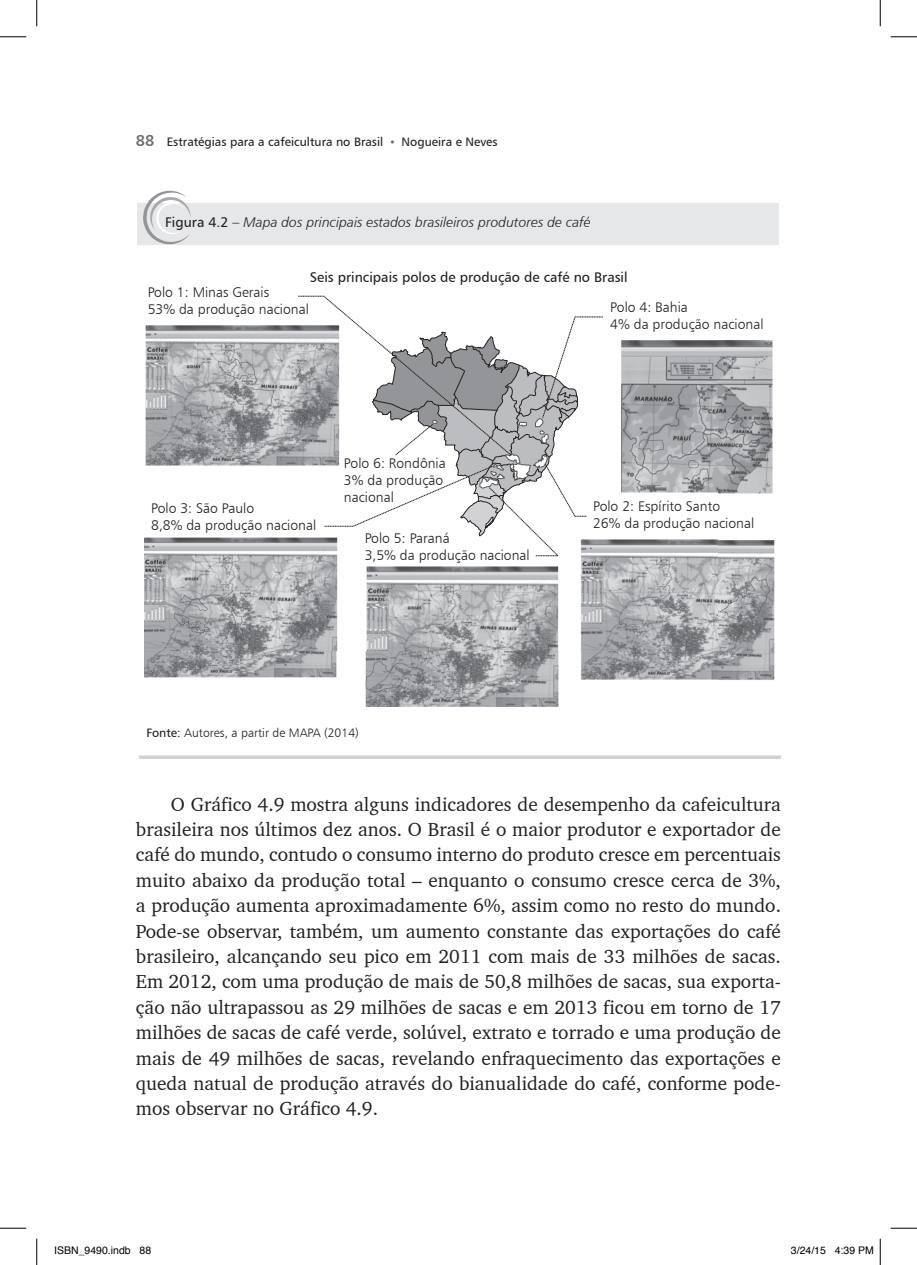
<style>
.page{position:relative;width:917px;height:1265px;background:#fff}
.page>*{position:absolute;margin:0;border:0;box-sizing:border-box;transform-origin:0 0}
.t1{font:19.25px/25.4px "Charter BT";color:#231f20;text-align:justify}
.t2{font:14px/16.8px "Humanist 777 BT Light B";color:#231f20}
.t3{font:14px "Humanist 777 BT Light Italic B";color:#231f20}
.t4{font:14px "Humanist 777 BT Roman B";color:#231f20}
.t5{font:12.25px "Humanist 777 BT Roman B";color:#231f20}
.t6{font:12.25px "Humanist 777 BT Light B";color:#231f20}
.t7{font:10.5px "Helvetica";color:#000}
.s1{font-family:"Humanist 777 BT Bold B";font-size:15.75px;color:#6c6d70}
.s2{font-size:10.5px;color:#6c6d70}
.s3{font-family:"Humanist 777 BT Roman B"}
.s4{font-family:"Humanist 777 BT Light B"}
</style>
<div class="page">
<img style="left:144px;top:325px;width:630px;height:381px">
<div style="left:137px;top:203px;width:642px;height:41px;background:#e6e7e9"></div>
<svg style="left:143px;top:191px;width:48px;height:53px"></svg>
<hr style="left:139px;top:755px;width:642px;height:3px;background:#d1d2d4">
<svg style="left:297px;top:295px;width:307px;height:261px"></svg>
<svg style="left:0;top:36px;width:26px;height:1px"></svg>
<svg style="left:891px;top:36px;width:26px;height:1px"></svg>
<svg style="left:0;top:1227px;width:26px;height:1px"></svg>
<svg style="left:891px;top:1227px;width:26px;height:1px"></svg>
<svg style="left:36px;top:0;width:1px;height:26px"></svg>
<svg style="left:36px;top:1238px;width:1px;height:26px"></svg>
<svg style="left:880px;top:0;width:1px;height:26px"></svg>
<svg style="left:880px;top:1238px;width:1px;height:26px"></svg>
<p class="t5" style="left:136px;top:134px;width:363px"><span class="s1">88</span> Estratégias para a cafeicultura no Brasil <span class="s2">•</span> Nogueira e Neves</p>
<p class="t3" style="left:165px;top:214px;width:427px"><span class="s3">Figura 4.2</span> <span class="s4">–</span> Mapa dos principais estados brasileiros produtores de café</p>
<p class="t4" style="left:310px;top:268px;width:319px">Seis principais polos de produção de café no Brasil</p>
<p class="t2" style="left:148px;top:283px;width:163px">Polo 1: Minas Gerais<br>53% da produção nacional</p>
<p class="t2" style="left:610px;top:298px;width:155px">Polo 4: Bahia<br>4% da produção nacional</p>
<p class="t2" style="left:151px;top:499px;width:167px">Polo 3: São Paulo<br>8,8% da produção nacional</p>
<p class="t2" style="left:344px;top:454px;width:103px">Polo 6: Rondônia<br>3% da produção nacional</p>
<p class="t2" style="left:365px;top:530px;width:167px">Polo 5: Paraná<br>3,5% da produção nacional</p>
<p class="t2" style="left:593px;top:498px;width:163px">Polo 2: Espírito Santo<br>26% da produção nacional</p>
<p class="t6" style="left:146px;top:724px;width:214px"><span class="s3">Fonte:</span> Autores, a partir de MAPA (2014)</p>
<p class="t1" style="left:136px;top:790px;width:646px;text-indent:35px">O Gráfico 4.9 mostra alguns indicadores de desempenho da cafeicultura brasileira nos últimos dez anos. O Brasil é o maior produtor e exportador de café do mundo, contudo o consumo interno do produto cresce em percentuais muito abaixo da produção total – enquanto o consumo cresce cerca de 3%, a produção aumenta aproximadamente 6%, assim como no resto do mundo.<br>Pode-se observar, também, um aumento constante das exportações do café brasileiro, alcançando seu pico em 2011 com mais de 33 milhões de sacas.<br>Em 2012, com uma produção de mais de 50,8 milhões de sacas, sua exporta&shy;ção não ultrapassou as 29 milhões de sacas e em 2013 ficou em torno de 17 milhões de sacas de café verde, solúvel, extrato e torrado e uma produção de mais de 49 milhões de sacas, revelando enfraquecimento das exportações e queda natual de produção através do bianualidade do café, conforme pode&shy;mos observar no Gráfico 4.9.</p>
<p class="t7" style="left:54px;top:1242px;width:98px">ISBN_9490.indb 88</p>
<p class="t7" style="left:791px;top:1242px;width:84px">3/24/15 4:39 PM</p>
</div>
